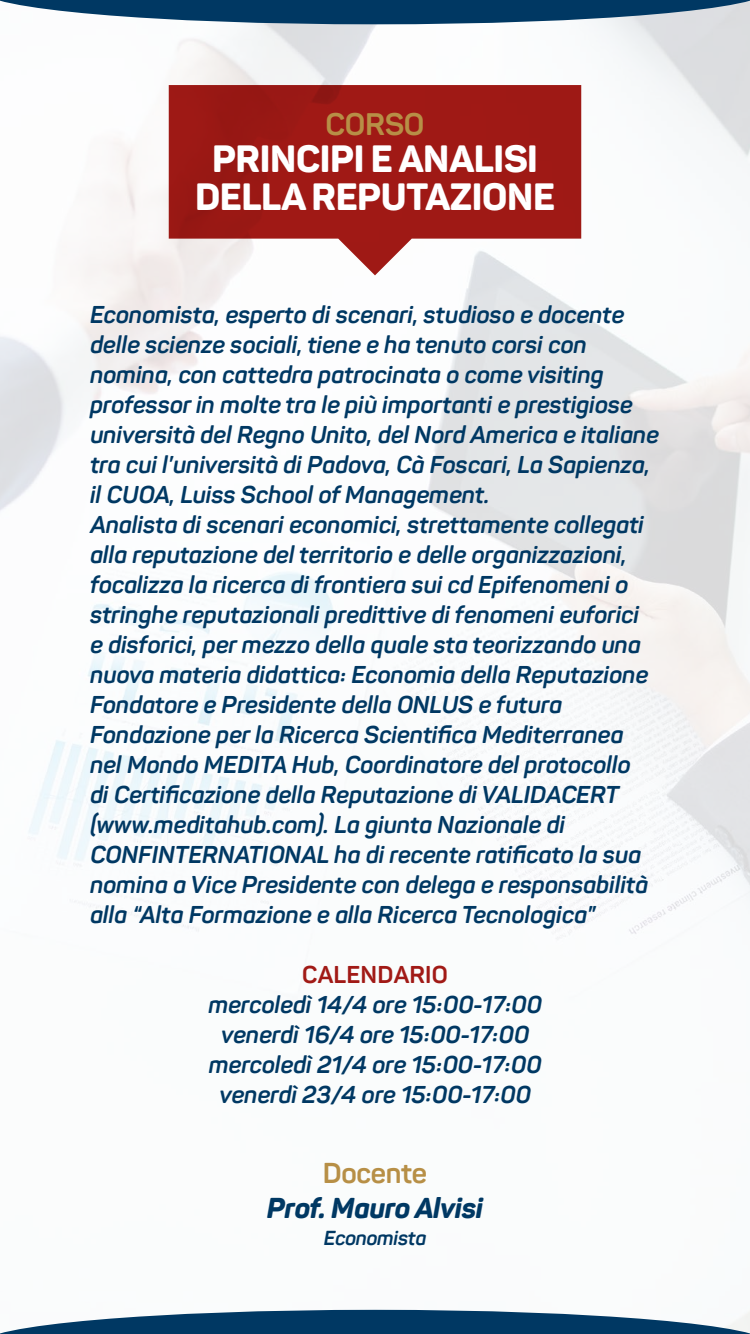
<style>
.page{position:relative;width:750px;height:1334px;background:#fff}
.page>*{position:absolute;margin:0;border:0;box-sizing:border-box;transform-origin:0 0}
.t1{font:800 37.5px/37.5px "Panton";letter-spacing:-.01em;color:#fff;text-align:center}
.t2{font:700 30.8px "Panton";letter-spacing:-.01em;color:#b78f46}
.t3{font:italic 800 28.4px "Panton";letter-spacing:-.01em;color:#003863}
.t4{font:700 28.4px "Panton";letter-spacing:-.01em;color:#b78f46}
.t5{font:italic 700 24px/30px "Panton";color:#003863}
.t6{font:700 24px "Panton";letter-spacing:.01em;color:#a11a16}
.t7{font:italic 700 20px "Panton";letter-spacing:-.01em;color:#003863}
</style>
<div class="page">
<img style="left:0;top:24px;width:750px;height:1286px">
<svg style="left:0;top:0;width:750px;height:24px;background:#3c6686"></svg>
<svg style="left:0;top:1310px;width:750px;height:24px"></svg>
<svg style="left:169px;top:85px;width:412px;height:190px;background:#ad3f3c"></svg>
<p class="t2" style="left:325px;top:105px;width:101px">CORSO</p>
<h1 class="t1" style="left:195px;top:140px;width:361px">PRINCIPI E ANALISI<br>DELLA REPUTAZIONE</h1>
<p class="t5" style="left:90px;top:300px;width:570px">Economista, esperto di scenari, studioso e docente delle scienze sociali, tiene e ha tenuto corsi con nomina, con cattedra patrocinata o come visiting professor in molte tra le più importanti e prestigiose università del Regno Unito, del Nord America e italiane tra cui l’università di Padova, Cà Foscari, La Sapienza, il CUOA, Luiss School of Management.<br>Analista di scenari economici, strettamente collegati alla reputazione del territorio e delle organizzazioni, focalizza la ricerca di frontiera sui cd Epifenomeni o stringhe reputazionali predittive di fenomeni euforici<br>e disforici, per mezzo della quale sta teorizzando una nuova materia didattica: Economia della Reputazione Fondatore e Presidente della ONLUS e futura Fondazione per la Ricerca Scientifica Mediterranea nel Mondo MEDITA Hub, Coordinatore del protocollo<br>di Certificazione della Reputazione di VALIDACERT (www.meditahub.com). La giunta Nazionale di CONFINTERNATIONAL ha di recente ratificato la sua nomina a Vice Presidente con delega e responsabilità alla “Alta Formazione e alla Ricerca Tecnologica”</p>
<p class="t6" style="left:302px;top:960px;width:147px">CALENDARIO</p>
<p class="t5" style="left:208px;top:990px;width:335px;text-align:center">mercoledì 14/4 ore 15:00-17:00 venerdì 16/4 ore 15:00-17:00 mercoledì 21/4 ore 15:00-17:00 venerdì 23/4 ore 15:00-17:00</p>
<p class="t4" style="left:323px;top:1155px;width:106px">Docente</p>
<p class="t3" style="left:267px;top:1190px;width:218px">Prof. Mauro Alvisi</p>
<p class="t7" style="left:324px;top:1225px;width:104px">Economista</p>
</div>
